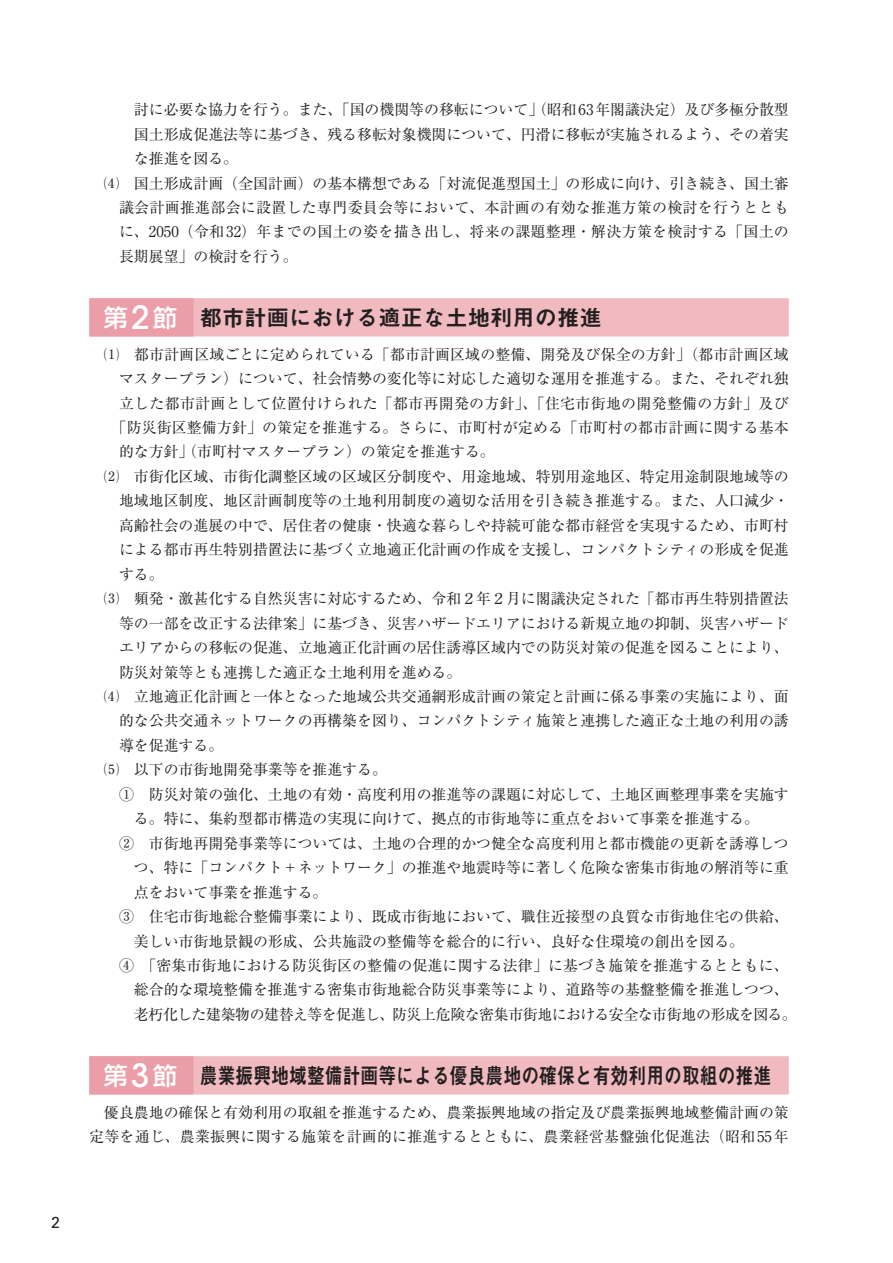
<style>
.page{position:relative;width:893px;height:1263px;background:#fff}
.page>*{position:absolute;margin:0;border:0;box-sizing:border-box;transform-origin:0 0}
.t1{font:22.35px "Midashi Go Pro MB31";color:#231f20;scale:.8 1}
.t2{font:22.35px "Midashi Go Pro MB31";color:#231f20}
.t3{font:15.9px "Univers LT Std";color:#231f20}
.t4{font:14.85px/24.5px "Ryumin Pro";color:#231f20;text-align:right}
.t5{font:14.85px "Ryumin Pro";letter-spacing:.025em;color:#231f20}
.t6{font:14.85px "Ryumin Pro";letter-spacing:-.03em;color:#231f20}
.s1{font-family:"Shin Go Pro";font-weight:500;font-size:24.45px;color:#fff}
.s2{font-family:"ITC Avant Garde Std";font-weight:500;font-size:31.95px;color:#fff}
</style>
<div class="page">
<div style="left:89px;top:298px;width:700px;height:38px;background:#f0babe"></div>
<div style="left:89px;top:298px;width:104px;height:38px;background:#eb9ea7"></div>
<div style="left:89px;top:1056px;width:700px;height:38px;background:#f0babe"></div>
<div style="left:89px;top:1056px;width:104px;height:38px;background:#eb9ea7"></div>
<p class="t3" style="left:51px;top:1213px;width:10px">2</p>
<p class="t4" style="left:134px;top:96px;width:656px">討に必要な協力を行う。また、「国の機関等の移転について」（昭和63年閣議決定）及び多極分散型</p>
<p class="t4" style="left:134px;top:121px;width:656px">国土形成促進法等に基づき、残る移転対象機関について、円滑に移転が実施されるよう、その着実</p>
<p class="t4" style="left:134px;top:145px;width:106px">な推進を図る。</p>
<p class="t4" style="left:104px;top:170px;width:686px">⑷　国土形成計画（全国計画）の基本構想である「対流促進型国土」の形成に向け、引き続き、国土審</p>
<p class="t5" style="left:119px;top:196px;width:671px">議会計画推進部会に設置した専門委員会等において、本計画の有効な推進方策の検討を行うととも</p>
<p class="t5" style="left:119px;top:220px;width:671px">に、2050（令和32）年までの国土の姿を描き出し、将来の課題整理・解決方策を検討する「国土の</p>
<p class="t4" style="left:119px;top:243px;width:180px">長期展望」の検討を行う。</p>
<h1 class="t2" style="left:103px;top:299px;width:500px"><span class="s1">第</span><span class="s2">2</span><span class="s1">節</span> 都市計画における適正な土地利用の推進</h1>
<p class="t4" style="left:104px;top:341px;width:686px">⑴　都市計画区域ごとに定められている「都市計画区域の整備、開発及び保全の方針」（都市計画区域</p>
<p class="t4" style="left:119px;top:365px;width:671px">マスタープラン）について、社会情勢の変化等に対応した適切な運用を推進する。また、それぞれ独</p>
<p class="t5" style="left:119px;top:391px;width:671px">立した都市計画として位置付けられた「都市再開発の方針」、「住宅市街地の開発整備の方針」及び</p>
<p class="t4" style="left:112px;top:414px;width:679px">「防災街区整備方針」の策定を推進する。さらに、市町村が定める「市町村の都市計画に関する基本</p>
<p class="t4" style="left:119px;top:439px;width:377px">的な方針」（市町村マスタープラン）の策定を推進する。</p>
<p class="t4" style="left:104px;top:463px;width:686px">⑵　市街化区域、市街化調整区域の区域区分制度や、用途地域、特別用途地区、特定用途制限地域等の</p>
<p class="t4" style="left:119px;top:488px;width:671px">地域地区制度、地区計画制度等の土地利用制度の適切な活用を引き続き推進する。また、人口減少・</p>
<p class="t4" style="left:119px;top:512px;width:671px">高齢社会の進展の中で、居住者の健康・快適な暮らしや持続可能な都市経営を実現するため、市町村</p>
<p class="t4" style="left:119px;top:536px;width:671px">による都市再生特別措置法に基づく立地適正化計画の作成を支援し、コンパクトシティの形成を促進</p>
<p class="t4" style="left:119px;top:561px;width:46px">する。</p>
<p class="t4" style="left:104px;top:585px;width:686px">⑶　頻発・激甚化する自然災害に対応するため、令和２年２月に閣議決定された「都市再生特別措置法</p>
<p class="t4" style="left:119px;top:610px;width:671px">等の一部を改正する法律案」に基づき、災害ハザードエリアにおける新規立地の抑制、災害ハザード</p>
<p class="t4" style="left:119px;top:634px;width:671px">エリアからの移転の促進、立地適正化計画の居住誘導区域内での防災対策の促進を図ることにより、</p>
<p class="t4" style="left:119px;top:659px;width:344px">防災対策等とも連携した適正な土地利用を進める。</p>
<p class="t4" style="left:104px;top:683px;width:686px">⑷　立地適正化計画と一体となった地域公共交通網形成計画の策定と計画に係る事業の実施により、面</p>
<p class="t4" style="left:119px;top:708px;width:671px">的な公共交通ネットワークの再構築を図り、コンパクトシティ施策と連携した適正な土地の利用の誘</p>
<p class="t4" style="left:119px;top:732px;width:106px">導を促進する。</p>
<p class="t4" style="left:104px;top:757px;width:284px">⑸　以下の市街地開発事業等を推進する。</p>
<p class="t4" style="left:119px;top:781px;width:671px">①　防災対策の強化、土地の有効・高度利用の推進等の課題に対応して、土地区画整理事業を実施す</p>
<p class="t4" style="left:134px;top:805px;width:627px">る。特に、集約型都市構造の実現に向けて、拠点的市街地等に重点をおいて事業を推進する。</p>
<p class="t4" style="left:119px;top:830px;width:671px">②　市街地再開発事業等については、土地の合理的かつ健全な高度利用と都市機能の更新を誘導しつ</p>
<p class="t4" style="left:134px;top:854px;width:656px">つ、特に「コンパクト＋ネットワーク」の推進や地震時等に著しく危険な密集市街地の解消等に重</p>
<p class="t4" style="left:134px;top:879px;width:195px">点をおいて事業を推進する。</p>
<p class="t4" style="left:119px;top:903px;width:671px">③　住宅市街地総合整備事業により、既成市街地において、職住近接型の良質な市街地住宅の供給、</p>
<p class="t4" style="left:134px;top:928px;width:612px">美しい市街地景観の形成、公共施設の整備等を総合的に行い、良好な住環境の創出を図る。</p>
<p class="t4" style="left:119px;top:952px;width:671px">④　「密集市街地における防災街区の整備の促進に関する法律」に基づき施策を推進するとともに、</p>
<p class="t4" style="left:134px;top:977px;width:656px">総合的な環境整備を推進する密集市街地総合防災事業等により、道路等の基盤整備を推進しつつ、</p>
<p class="t6" style="left:134px;top:1003px;width:664px">老朽化した建築物の建替え等を促進し、防災上危険な密集市街地における安全な市街地の形成を図る。</p>
<h1 class="t1" style="left:103px;top:1057px;width:836px"><span class="s1">第</span><span class="s2">3</span><span class="s1">節</span> 農業振興地域整備計画等による優良農地の確保と有効利用の取組の推進</h1>
<p class="t4" style="left:89px;top:1099px;width:701px">優良農地の確保と有効利用の取組を推進するため、農業振興地域の指定及び農業振興地域整備計画の策定等を通じ、農業振興に関する施策を計画的に推進するとともに、農業経営基盤強化促進法（昭和55年</p>
</div>
